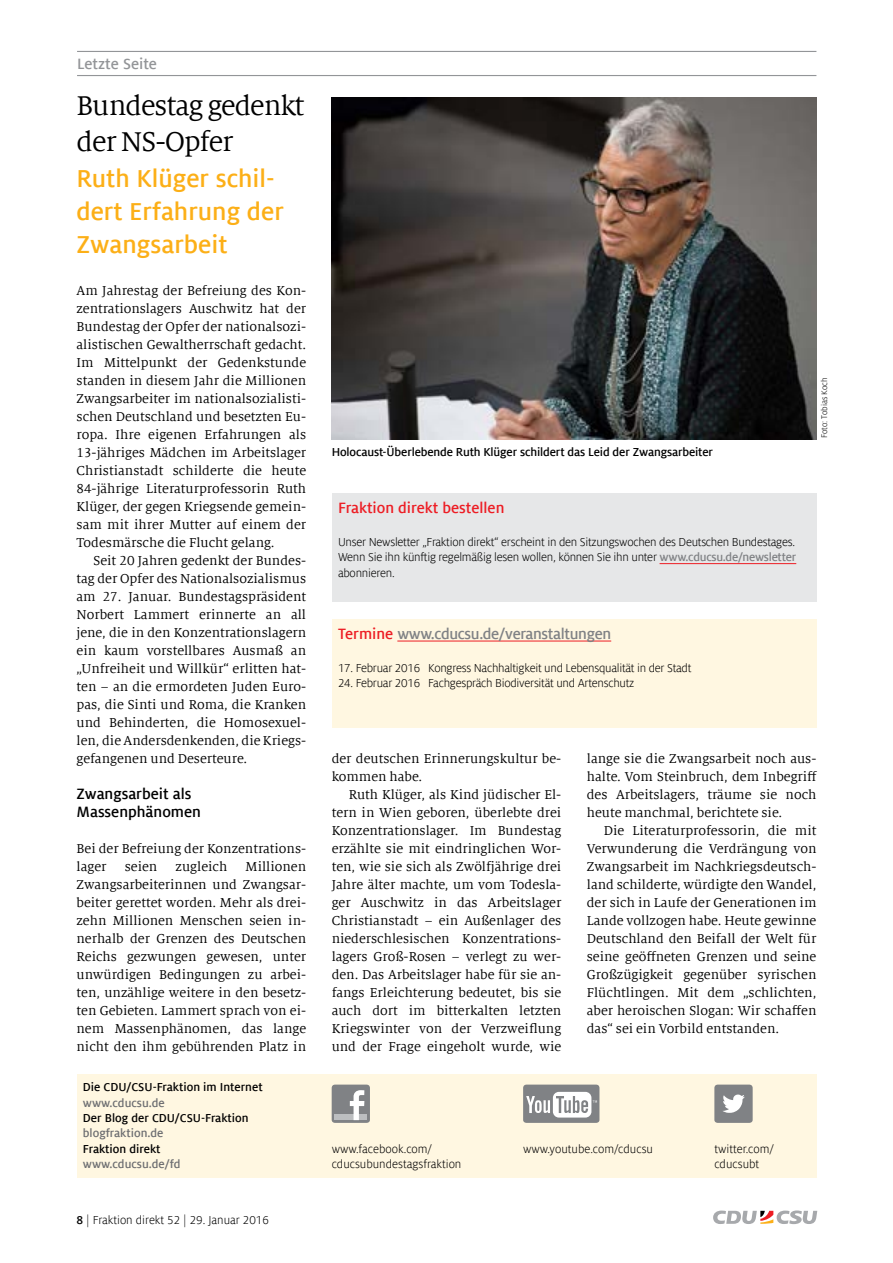
<style>
.page{position:relative;width:893px;height:1263px;background:#fff}
.page>*{position:absolute;margin:0;border:0;box-sizing:border-box;transform-origin:0 0}
.t1{font:30px/36px "Milo Serif Offc";letter-spacing:-.03em;color:#000}
.t2{font:700 27px/33px "Milo Sans Offc";color:#fcaf17}
.t3{font:700 16.5px "Milo Sans Offc";letter-spacing:-.02em;color:#808285}
.t4{font:700 16.5px/18px "Milo Sans Offc";color:#000}
.t5{font:700 16.5px "Milo Sans Offc";color:#ed1d24}
.t6{font:700 16.5px "Milo Sans Offc";color:#939598}
.t7{font:14.25px/18px "Milo Serif Offc";color:#000;text-align:justify}
.t8{font:12.75px/15.3px "Milo Sans Offc";letter-spacing:-.02em;color:#000;text-align:justify}
.t9{font:700 12.75px "Milo Sans Offc";letter-spacing:-.01em;color:#000}
.t10{font:12.75px/15.3px "Milo Sans Offc";color:#000}
.t11{font:700 12.75px "Milo Sans Offc";color:#6d6e71}
.t12{font:9px "Milo Sans Offc";color:#000}
.s1{font-weight:700}
.s2{font-weight:700;color:#808285}
.s3{color:#ed1d24}
</style>
<div class="page">
<svg style="left:713px;top:1210px;width:104px;height:14px"></svg>
<div style="left:77px;top:1075px;width:739px;height:103px;background:#fff7e1"></div>
<hr style="left:77px;top:51px;width:739px;height:1px;background:#939598">
<hr style="left:77px;top:75px;width:739px;height:1px;background:#939598">
<div style="left:332px;top:1084px;width:38px;height:39px;background:#808285;border-radius:3px"></div>
<div style="left:334px;top:1115px;width:33px;height:5px;background:#bcbec0"></div>
<svg style="left:350px;top:1090px;width:14px;height:30px"></svg>
<div style="left:714px;top:1084px;width:39px;height:39px;background:#808285;border-radius:3px"></div>
<svg style="left:723px;top:1094px;width:22px;height:19px"></svg>
<div style="left:523px;top:1084px;width:76px;height:39px;background:#808285;border-radius:3px"></div>
<div style="left:553px;top:1092px;width:38px;height:25px;background:#fff;border-radius:6px"></div>
<svg style="left:526px;top:1096px;width:24px;height:17px"></svg>
<svg style="left:556px;top:1096px;width:41px;height:19px"></svg>
<div style="left:332px;top:493px;width:484px;height:108px;background:#e6e7e8"></div>
<hr style="left:660px;top:563px;width:136px;height:1px;background:#ed1d24">
<div style="left:332px;top:619px;width:484px;height:108px;background:#fff7e1"></div>
<hr style="left:397px;top:641px;width:214px;height:1px;background:#ed1d24">
<img style="left:332px;top:97px;width:484px;height:342px">
<p class="t6" style="left:77px;top:53px;width:81px">Letzte Seite</p>
<h1 class="t1" style="left:77px;top:87px;width:229px">Bundestag gedenkt der NS-Opfer</h1>
<h2 class="t2" style="left:77px;top:162px;width:209px">Ruth Klüger schil&shy;dert Erfahrung der<br>Zwangsarbeit</h2>
<p class="t7" style="left:77px;top:282px;width:231px">Am Jahrestag der Befreiung des Kon&shy;zentrationslagers Auschwitz hat der Bundestag der Opfer der nationalsozi&shy;alistischen Gewaltherrschaft gedacht.<br>Im Mittelpunkt der Gedenkstunde standen in diesem Jahr die Millionen Zwangsarbeiter im nationalsozialisti&shy;schen Deutschland und besetzten Eu&shy;ropa. Ihre eigenen Erfahrungen als 13-jähriges Mädchen im Arbeitslager Christianstadt schilderte die heute 84-jährige Literaturprofessorin Ruth Klüger, der gegen Kriegsende gemein&shy;sam mit ihrer Mutter auf einem der Todesmärsche die Flucht gelang.</p>
<p class="t7" style="left:77px;top:552px;width:231px;text-indent:17px">Seit 20 Jahren gedenkt der Bundes&shy;tag der Opfer des Nationalsozialismus am 27. Januar. Bundestagspräsident Norbert Lammert erinnerte an all jene, die in den Konzentrationslagern ein kaum vorstellbares Ausmaß an „Unfreiheit und Willkür“ erlitten hat&shy;ten – an die ermordeten Juden Euro&shy;pas, die Sinti und Roma, die Kranken und Behinderten, die Homosexuel&shy;len, die Andersdenkenden, die Kriegs&shy;gefangenen und Deserteure.</p>
<p class="t4" style="left:77px;top:785px;width:126px">Zwangsarbeit als<br>Massenphänomen</p>
<p class="t7" style="left:77px;top:840px;width:231px">Bei der Befreiung der Konzentrations&shy;lager</p>
<p class="t7" style="left:77px;top:858px;width:231px;text-indent:169px">Millionen Zwangsarbeiterinnen und Zwangsar&shy;beiter gerettet worden. Mehr als drei&shy;zehn Millionen Menschen seien in&shy;nerhalb der Grenzen des Deutschen Reichs gezwungen gewesen, unter unwürdigen Bedingungen zu arbei&shy;ten, unzählige weitere in den besetz&shy;ten Gebieten. Lammert sprach von ei&shy;nem Massenphänomen, das lange nicht den ihm gebührenden Platz in</p>
<p class="t7" style="left:125px;top:858px;width:34px">seien</p>
<p class="t7" style="left:176px;top:858px;width:53px">zugleich</p>
<p class="t9" style="left:83px;top:1079px;width:181px">Die CDU/CSU-Fraktion im Internet</p>
<p class="t11" style="left:83px;top:1095px;width:83px">www.cducsu.de</p>
<p class="t9" style="left:83px;top:1110px;width:167px">Der Blog der CDU/CSU-Fraktion</p>
<p class="t11" style="left:83px;top:1125px;width:82px">blogfraktion.de</p>
<p class="t9" style="left:83px;top:1141px;width:79px">Fraktion direkt</p>
<p class="t11" style="left:83px;top:1156px;width:99px">www.cducsu.de/fd</p>
<p class="t10" style="left:77px;top:1212px;width:194px"><span class="s1">8</span> | Fraktion direkt 52 | 29. Januar 2016</p>
<p class="t9" style="left:332px;top:444px;width:383px">Holocaust-Überlebende Ruth Klüger schildert das Leid der Zwangsarbeiter</p>
<p class="t5" style="left:338px;top:497px;width:168px">Fraktion direkt bestellen</p>
<p class="t8" style="left:338px;top:534px;width:460px">Unser Newsletter „Fraktion direkt“ erscheint in den Sitzungswochen des Deutschen Bundestages.<br>Wenn Sie ihn künftig regelmäßig lesen wollen, können Sie ihn unter <span class="s2">www.cducsu.de/newsletter </span>abonnieren.</p>
<p class="t3" style="left:338px;top:623px;width:275px"><span class="s3">Termine</span> www.cducsu.de/veranstaltungen</p>
<p class="t8" style="left:338px;top:660px;width:355px">17. Februar 2016 Kongress Nachhaltigkeit und Lebensqualität in der Stadt</p>
<p class="t8" style="left:338px;top:675px;width:298px">24. Februar 2016 Fachgespräch Biodiversität und Artenschutz</p>
<p class="t12" style="left:819px;top:438px;width:63px;rotate:-90deg">Foto: Tobias Koch</p>
<p class="t7" style="left:332px;top:750px;width:231px">der deutschen Erinnerungskultur be&shy;kommen habe.</p>
<p class="t7" style="left:332px;top:786px;width:231px;text-indent:17px">Ruth Klüger, als Kind jüdischer El&shy;tern in Wien geboren, überlebte drei Konzentrationslager. Im Bundestag erzählte sie mit eindringlichen Wor&shy;ten, wie sie sich als Zwölfjährige drei Jahre älter machte, um vom Todesla&shy;ger Auschwitz in das Arbeitslager Christianstadt – ein Außenlager des niederschlesischen Konzentrations&shy;lagers Groß-Rosen – verlegt zu wer&shy;den. Das Arbeitslager habe für sie an&shy;fangs Erleichterung bedeutet, bis sie auch dort im bitterkalten letzten Kriegswinter von der Verzweiflung und der Frage eingeholt wurde, wie</p>
<p class="t7" style="left:587px;top:749px;width:232px">lange sie die Zwangsarbeit noch aus&shy;halte. Vom Steinbruch, dem Inbegriff des Arbeitslagers, träume sie noch heute manchmal, berichtete sie.</p>
<p class="t7" style="left:587px;top:821px;width:231px;text-indent:17px">Die Literaturprofessorin, die mit Verwunderung die Verdrängung von Zwangsarbeit im Nachkriegsdeutsch&shy;land schilderte, würdigte den Wandel, der sich in Laufe der Generationen im Lande vollzogen habe. Heute gewinne Deutschland den Beifall der Welt für seine geöffneten Grenzen und seine Großzügigkeit gegenüber syrischen Flüchtlingen. Mit dem „schlichten, aber heroischen Slogan: Wir schaffen das“ sei ein Vorbild entstanden.</p>
<p class="t10" style="left:332px;top:1141px;width:131px">www.facebook.com/ cducsubundestagsfraktion</p>
<p class="t10" style="left:714px;top:1141px;width:61px">twitter.com/ cducsubt</p>
<p class="t10" style="left:523px;top:1141px;width:132px">www.youtube.com/cducsu</p>
</div>
